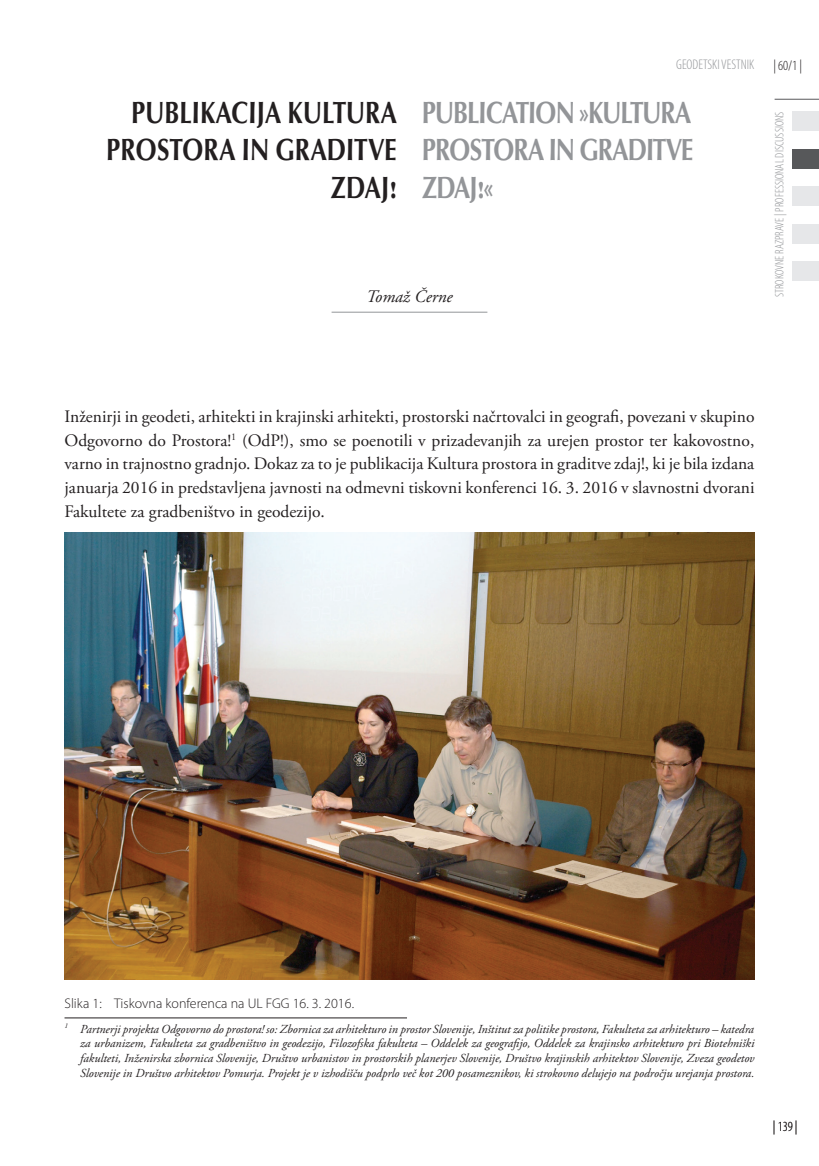
<style>
.page{position:relative;width:819px;height:1166px;background:#fff}
.page>*{position:absolute;margin:0;border:0;box-sizing:border-box;transform-origin:0 0}
.t1{font:500 31.5px "Optus SCTEE";color:#939598;scale:.8 1}
.t2{font:500 31.5px "Optus SCTEE";color:#231f20;scale:.8 1}
.t3{font:17.5px/23.6px "Adobe Garamond Pro";color:#231f20;text-align:justify}
.t4{font:italic 17.5px "Adobe Garamond Pro";color:#231f20}
.t5{font:300 14px "Myriad Pro";color:#231f20}
.t6{font:300 condensed 14px "Myriad Pro";color:#939598}
.t7{font:300 condensed 14px "Myriad Pro";color:#231f20}
.t8{font:italic 12.25px/14.7px "Adobe Garamond Pro";color:#231f20;text-align:justify}
.t9{font:300 condensed 12.25px "Myriad Pro";color:#939598}
</style>
<div class="page">
<hr style="left:774px;top:99px;width:45px;height:1px;background:#57585a">
<div style="left:792px;top:186px;width:27px;height:20px;background:#e6e7e9"></div>
<div style="left:792px;top:224px;width:27px;height:20px;background:#e6e7e9"></div>
<div style="left:792px;top:261px;width:27px;height:20px;background:#e6e7e9"></div>
<div style="left:792px;top:111px;width:27px;height:20px;background:#e6e7e9"></div>
<div style="left:792px;top:149px;width:27px;height:20px;background:#57585a"></div>
<img style="left:64px;top:532px;width:690px;height:447px">
<hr style="left:64px;top:1017px;width:343px;height:1px;background:#231f20">
<hr style="left:331px;top:312px;width:156px;height:1px;background:#939598">
<p class="t6" style="left:676px;top:56px;width:80px">GEODETSKI VESTNIK</p>
<p class="t7" style="left:773px;top:57px;width:30px">| 60/1 |</p>
<p class="t9" style="left:772px;top:297px;width:187px;rotate:-90deg">STROKOVNE RAZPRAVE | PROFESSIONAL DISCUSSIONS</p>
<h1 class="t2" style="left:131px;top:94px;width:36px">PUBLIKACIJA</h1>
<h1 class="t2" style="left:287px;top:94px;width:40px">KULTURA</h1>
<h1 class="t2" style="left:106px;top:132px;width:21px">PROSTORA</h1>
<h1 class="t2" style="left:242px;top:132px;width:62px">IN GRADITVE</h1>
<h1 class="t2" style="left:330px;top:169px;width:19px">ZDAJ</h1>
<h1 class="t2" style="left:389px;top:169px;width:11px">!</h1>
<h1 class="t1" style="left:422px;top:94px;width:35px">PUBLICATION</h1>
<h1 class="t1" style="left:579px;top:94px;width:49px">»KULTURA</h1>
<h1 class="t1" style="left:422px;top:132px;width:20px">PROSTORA</h1>
<h1 class="t1" style="left:548px;top:132px;width:57px">IN GRADITVE</h1>
<h1 class="t1" style="left:422px;top:169px;width:18px">ZDAJ</h1>
<h1 class="t1" style="left:476px;top:169px;width:22px">!«</h1>
<h2 class="t4" style="left:366px;top:286px;width:88px">Tomaž Černe</h2>
<p class="t3" style="left:64px;top:405px;width:691px">Inženirji in geodeti, arhitekti in krajinski arhitekti, prostorski načrtovalci in geografi, povezani v skupino Odgovorno do Prostora!<sup>1</sup> (OdP!), smo se poenotili v prizadevanjih za urejen prostor ter kakovostno, varno in trajnostno gradnjo. Dokaz za to je publikacija Kultura prostora in graditve zdaj!, ki je bila izdana januarja 2016 in predstavljena javnosti na odmevni tiskovni konferenci 16. 3. 2016 v slavnostni dvorani Fakultete za gradbeništvo in geodezijo.</p>
<p class="t5" style="left:64px;top:995px;width:291px">Slika 1: Tiskovna konferenca na UL FGG 16. 3. 2016.</p>
<p class="t8" style="left:80px;top:1021px;width:675px;text-indent:-16px"><sup>1</sup> Partnerji projekta Odgovorno do prostora! so: Zbornica za arhitekturo in prostor Slovenije, Inštitut za politike prostora, Fakulteta za arhitekturo – katedra za urbanizem, Fakulteta za gradbeništvo in geodezijo, Filozofska fakulteta – Oddelek za geografijo, Oddelek za krajinsko arhitekturo pri Biotehniški fakulteti, Inženirska zbornica Slovenije, Društvo urbanistov in prostorskih planerjev Slovenije, Društvo krajinskih arhitektov Slovenije, Zveza geodetov Slovenije in Društvo arhitektov Pomurja. Projekt je v izhodišču podprlo več kot 200 posameznikov, ki strokovno delujejo na področju urejanja prostora.</p>
<p class="t7" style="left:772px;top:1117px;width:26px">| 139 |</p>
</div>
